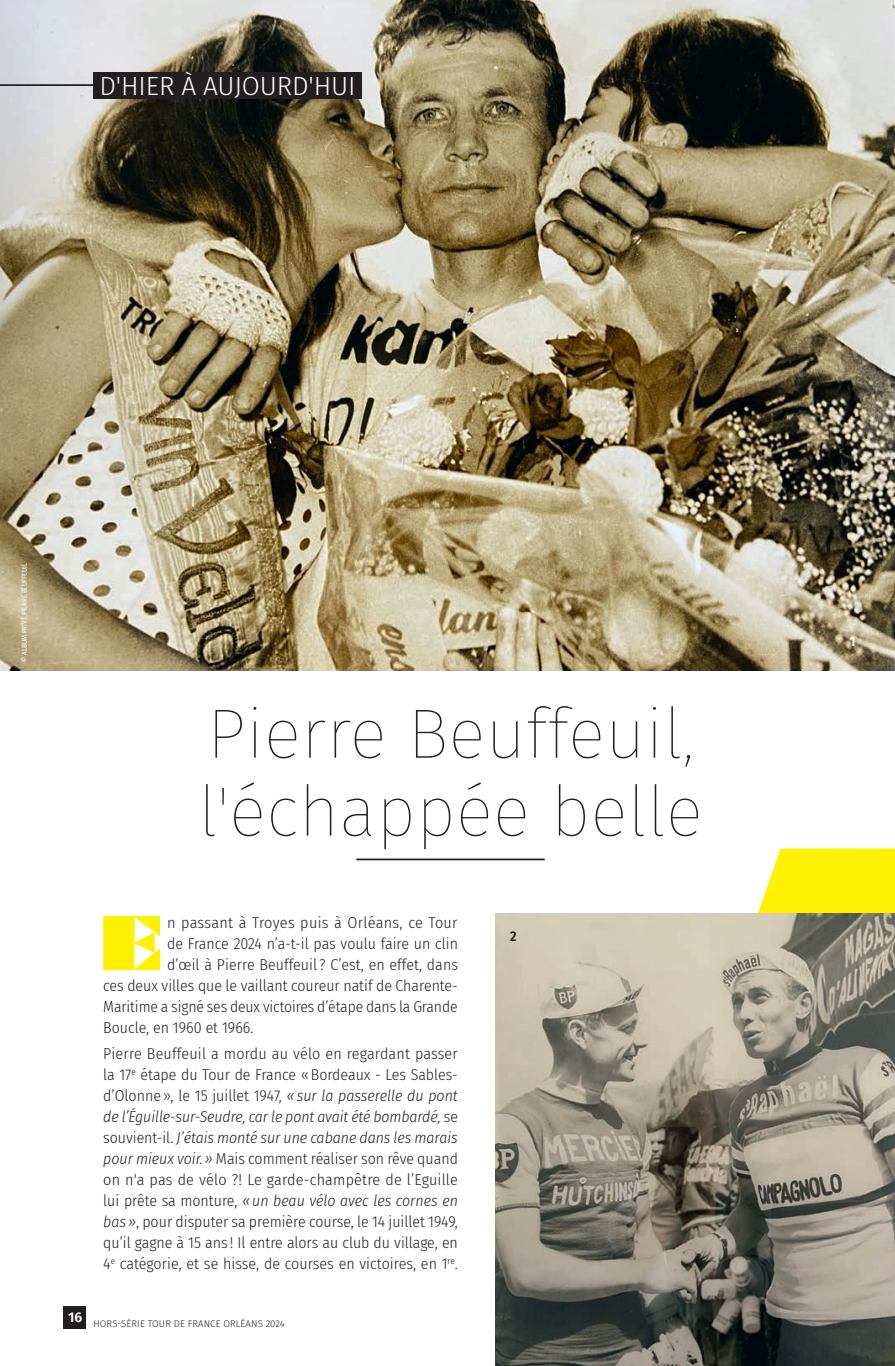
<style>
.page{position:relative;width:895px;height:1366px;background:#fff}
.page>*{position:absolute;margin:0;border:0;box-sizing:border-box;transform-origin:0 0}
.t1{font:70.35px "Braggadocio";color:#fff101}
.t2{font:100 70px/77.9px "Fira Sans";color:#231f20}
.t3{font:300 26.25px "Fira Sans";letter-spacing:-.005em;color:#fff}
.t4{font:300 15.75px/21px "Fira Sans Condensed";color:#231f20;text-align:justify}
.t5{font:600 14px "Fira Sans";color:#fff}
.t6{font:600 14px "Fira Sans Condensed";color:#231f20}
.t7{font:600 14px "Fira Sans Condensed";color:#fff}
.t8{font:300 9.62px "Fira Sans";letter-spacing:.01em;color:#231f20}
.t9{font:7px "Fira Sans Condensed";letter-spacing:.01em;color:#fff}
.s1{font-style:italic}
</style>
<div class="page">
<svg style="left:758px;top:848px;width:137px;height:65px;background:#fff218"></svg>
<div style="left:64px;top:1306px;width:22px;height:22px;background:#231f20"></div>
<img style="left:0;top:0;width:895px;height:671px">
<hr style="left:356px;top:858px;width:189px;height:2px;background:#231f20">
<img style="left:495px;top:913px;width:400px;height:453px">
<hr style="left:0;top:84px;width:98px;height:2px;background:#231f20">
<div style="left:93px;top:72px;width:269px;height:26px;background:#231f20"></div>
<svg style="left:0;top:0;width:5px;height:3px"></svg>
<h3 class="t3" style="left:100px;top:67px;width:257px">D'HIER À AUJOURD'HUI</h3>
<p class="t9" style="left:19px;top:662px;width:100px;rotate:-90deg">© ALBUM PRIVÉ PIERRE BEUFFEUIL</p>
<h2 class="t2" style="left:198px;top:694px;width:506px">Pierre Beuffeuil, l'échappée belle</h2>
<h1 class="t1" style="left:98px;top:901px;width:66px">E</h1>
<p class="t4" style="left:167px;top:912px;width:292px">n passant à Troyes puis à Orléans, ce Tour</p>
<p class="t4" style="left:167px;top:933px;width:292px">de France 2024 n’a-t-il pas voulu faire un clin</p>
<p class="t4" style="left:167px;top:954px;width:292px">d’œil à Pierre Beuffeuil ? C’est, en effet, dans</p>
<p class="t4" style="left:103px;top:975px;width:356px">ces deux villes que le vaillant coureur natif de Charente-</p>
<p class="t4" style="left:103px;top:996px;width:356px">Maritime a signé ses deux victoires d’étape dans la Grande</p>
<p class="t4" style="left:103px;top:1017px;width:152px">Boucle, en 1960 et 1966.</p>
<p class="t4" style="left:103px;top:1043px;width:356px">Pierre Beuffeuil a mordu au vélo en regardant passer la 17<sup>e</sup> étape du Tour de France «Bordeaux - Les Sables&shy;d’Olonne », le 15 juillet 1947, <span class="s1">« sur la passerelle du pont de l’Éguille-sur-Seudre, car le pont avait été bombardé,</span> se souvient-il. <span class="s1">J’étais monté sur une cabane dans les marais pour mieux voir.»</span> Mais comment réaliser son rêve quand on n'a pas de vélo ?! Le garde-champêtre de l’Eguille lui prête sa monture, <span class="s1">«un beau vélo avec les cornes en bas»</span>, pour disputer sa première course, le 14 juillet 1949, qu’il gagne à 15 ans ! Il entre alors au club du village, en 4<sup>e</sup> catégorie, et se hisse, de courses en victoires, en 1<sup>re</sup>.</p>
<p class="t5" style="left:68px;top:1306px;width:16px">16</p>
<p class="t8" style="left:93px;top:1317px;width:193px">HORS-SÉRIE TOUR DE FRANCE ORLÉANS 2024</p>
<p class="t6" style="left:510px;top:925px;width:8px">2</p>
<p class="t7" style="left:850px;top:629px;width:7px">1</p>
</div>
